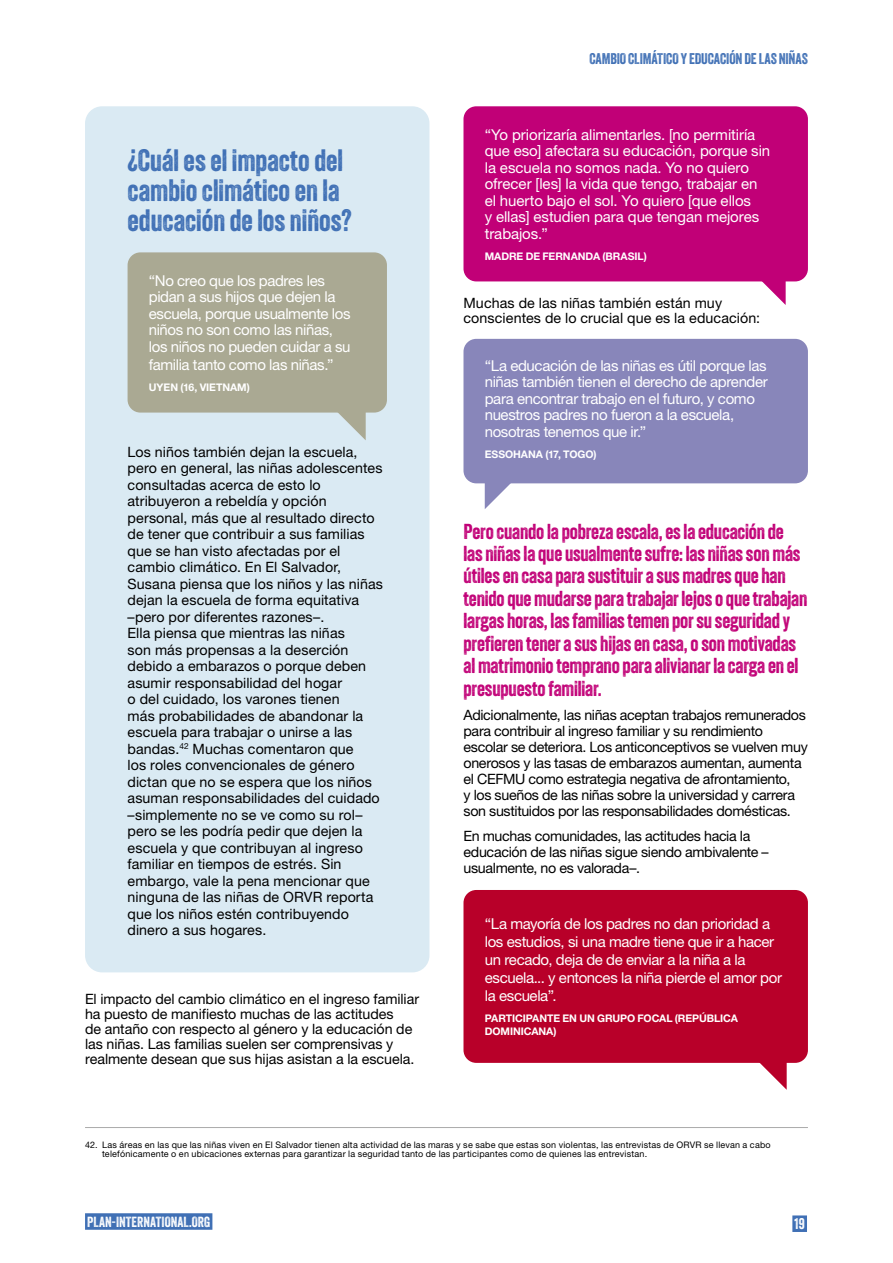
<style>
.page{position:relative;width:893px;height:1263px;background:#fff}
.page>*{position:absolute;margin:0;border:0;box-sizing:border-box;transform-origin:0 0}
.bodykop{font:30px/30px "Veneer";color:#4070b5}
.bodykop-2{font:21px/22.5px "Veneer";letter-spacing:-.01em;color:#c10077}
.quote{font:15px/16.5px "Helvetica Neue LT Std";letter-spacing:-.025em;color:#fff}
.quote-2{font:15px/16.5px "Helvetica Neue LT Std";letter-spacing:-.005em;color:#fff}
.t1{font:15px "Veneer";letter-spacing:-.01em;color:#4070b5}
.t2{font:15px "Veneer";color:#fff}
.body{font:14.25px/16.5px "Helvetica Neue LT Std";letter-spacing:.005em;color:#000}
.body-2{font:14.25px/16px "Helvetica Neue LT Std";letter-spacing:-.025em;color:#000}
.t3{font:14.25px "Veneer";letter-spacing:.005em;color:#fff}
.quotee{font:700 10.5px/12.6px "Helvetica Neue LT Std";letter-spacing:-.005em;color:#fff}
.quote-3{font:700 10.5px "Helvetica Neue LT Std";letter-spacing:-.005em;color:#fff}
.FOOTNOTE2{font:9px/9.8px "Helvetica Neue LT Std";letter-spacing:.02em;color:#000}
</style>
<div class="page">
<div style="left:792px;top:1215px;width:15px;height:17px;background:#4070b5"></div>
<div style="left:85px;top:1213px;width:127px;height:17px;background:#4070b5"></div>
<div style="left:85px;top:106px;width:344px;height:866px;background:#daeaf3;border-radius:17px"></div>
<div style="left:128px;top:252px;width:259px;height:161px;background:#aaa993;border-radius:13px"></div>
<svg style="left:335px;top:412px;width:31px;height:28px"></svg>
<div style="left:463px;top:106px;width:345px;height:175px;background:#c10077;border-radius:13px"></div>
<div style="left:463px;top:339px;width:345px;height:144px;background:#8886ba;border-radius:13px"></div>
<svg style="left:485px;top:483px;width:30px;height:26px"></svg>
<hr style="left:85px;top:1127px;width:723px;height:1px;background:#aaa">
<div style="left:463px;top:890px;width:345px;height:173px;background:#b80029;border-radius:13px"></div>
<svg style="left:756px;top:1062px;width:31px;height:28px"></svg>
<svg style="left:755px;top:281px;width:31px;height:24px"></svg>
<p class="bodykop" style="left:128px;top:145px;width:226px">¿Cuál es el impacto del cambio climático en la educación de los niños?</p>
<p class="quote" style="left:149px;top:272px;width:203px">“No creo que los padres les pidan a sus hijos que dejen la escuela, porque usualmente los niños no son como las niñas, los niños no pueden cuidar a su</p>
<p class="quote" style="left:149px;top:356px;width:186px">familia tanto como las niñas.”</p>
<p class="quote-3" style="left:149px;top:381px;width:103px">UYEN (16, VIETNAM)</p>
<p class="body" style="left:128px;top:443px;width:257px">Los niños también dejan la escuela, pero en general, las niñas adolescentes consultadas acerca de esto lo atribuyeron a rebeldía y opción personal, más que al resultado directo de tener que contribuir a sus familias que se han visto afectadas por el cambio climático. En El Salvador, Susana piensa que los niños y las niñas dejan la escuela de forma equitativa –pero por diferentes razones–.<br>Ella piensa que mientras las niñas<br>son más propensas a la deserción debido a embarazos o porque deben asumir responsabilidad del hogar<br>o del cuidado, los varones tienen<br>más probabilidades de abandonar la escuela para trabajar o unirse a las bandas.<sup>42</sup> Muchas comentaron que<br>los roles convencionales de género dictan que no se espera que los niños asuman responsabilidades del cuidado –simplemente no se ve como su rol– pero se les podría pedir que dejen la escuela y que contribuyan al ingreso familiar en tiempos de estrés. Sin embargo, vale la pena mencionar que ninguna de las niñas de ORVR reporta que los niños estén contribuyendo dinero a sus hogares.</p>
<p class="body" style="left:85px;top:991px;width:336px;line-height:15px">El impacto del cambio climático en el ingreso familiar ha puesto de manifiesto muchas de las actitudes<br>de antaño con respecto al género y la educación de las niñas. Las familias suelen ser comprensivas y realmente desean que sus hijas asistan a la escuela.</p>
<p class="t1" style="left:589px;top:49px;width:220px">CAMBIO CLIMÁTICO Y EDUCACIÓN DE LAS NIÑAS</p>
<p class="quote-2" style="left:485px;top:126px;width:287px">“Yo priorizaría alimentarles. [no permitiría que eso] afectara su educación, porque sin la escuela no somos nada. Yo no quiero ofrecer [les] la vida que tengo, trabajar en el huerto bajo el sol. Yo quiero [que ellos<br>y ellas] estudien para que tengan mejores trabajos.”</p>
<p class="quotee" style="left:485px;top:250px;width:163px">MADRE DE FERNANDA (BRASIL)</p>
<p class="body" style="left:463px;top:296px;width:298px;line-height:15px">Muchas de las niñas también están muy conscientes de lo crucial que es la educación:</p>
<p class="quote" style="left:485px;top:357px;width:285px">“La educación de las niñas es útil porque las niñas también tienen el derecho de aprender para encontrar trabajo en el futuro, y como nuestros padres no fueron a la escuela, nosotras tenemos que ir.”</p>
<p class="quotee" style="left:485px;top:448px;width:113px">ESSOHANA (17, TOGO)</p>
<p class="bodykop-2" style="left:463px;top:520px;width:345px">Pero cuando la pobreza escala, es la educación de las niñas la que usualmente sufre: las niñas son más útiles en casa para sustituir a sus madres que han tenido que mudarse para trabajar lejos o que trabajan largas horas, las familias temen por su seguridad y prefieren tener a sus hijas en casa, o son motivadas al matrimonio temprano para alivianar la carga en el presupuesto familiar.</p>
<p class="body-2" style="left:463px;top:707px;width:346px">Adicionalmente, las niñas aceptan trabajos remunerados para contribuir al ingreso familiar y su rendimiento escolar se deteriora. Los anticonceptivos se vuelven muy onerosos y las tasas de embarazos aumentan, aumenta el CEFMU como estrategia negativa de afrontamiento,<br>y los sueños de las niñas sobre la universidad y carrera son sustituidos por las responsabilidades domésticas.</p>
<p class="body-2" style="left:463px;top:827px;width:307px">En muchas comunidades, las actitudes hacia la educación de las niñas sigue siendo ambivalente – usualmente, no es valorada–.</p>
<p class="quote" style="left:485px;top:914px;width:299px;line-height:18px">“La mayoría de los padres no dan prioridad a los estudios, si una madre tiene que ir a hacer un recado, deja de de enviar a la niña a la escuela... y entonces la niña pierde el amor por la escuela”.</p>
<p class="quotee" style="left:485px;top:1012px;width:255px">PARTICIPANTE EN UN GRUPO FOCAL (REPÚBLICA<br>DOMINICANA)</p>
<p class="FOOTNOTE2" style="left:102px;top:1139px;width:670px;text-indent:-17px">42. Las áreas en las que las niñas viven en El Salvador tienen alta actividad de las maras y se sabe que estas son violentas, las entrevistas de ORVR se llevan a cabo telefónicamente o en ubicaciones externas para garantizar la seguridad tanto de las participantes como de quienes las entrevistan.</p>
<p class="t3" style="left:87px;top:1213px;width:125px">PLAN-INTERNATIONAL.ORG</p>
<p class="t2" style="left:795px;top:1214px;width:12px">19</p>
</div>
